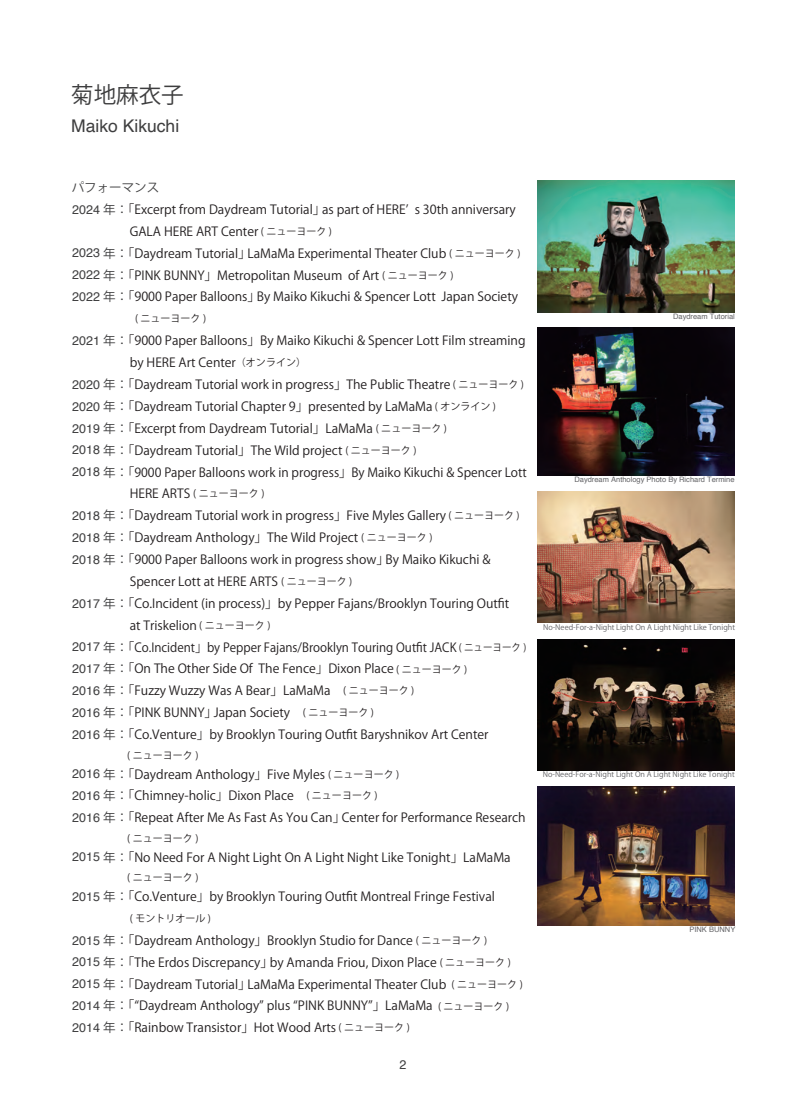
<style>
.page{position:relative;width:805px;height:1113px;background:#fff}
.page>*{position:absolute;margin:0;border:0;box-sizing:border-box;transform-origin:0 0}
.t1{font:22.5px "Koz Go Pr 6 N";color:#3e3e3f}
.t2{font:17.5px "Helvetica";color:#3e3e3f}
.t3{font:12.5px/21.9px "Koz Go Pr 6 N";color:#231f20}
.t4{font:12.5px "Koz Go Pr 6 N";color:#3e3e3f}
.t5{font:12.5px "Helvetica";color:#3e3e3f}
.t6{font:10px "Koz Go Pr 6 N";color:#231f20}
.t7{font:7.5px "Koz Go Pr 6 N";color:#636366}
.t8{font:7.5px "Helvetica";color:#636366}
.s1{font-family:"Helvetica";color:#3e3e3f}
.s2{color:#3e3e3f}
.s3{font-size:10px}
.s4{font-size:12.5px}
</style>
<div class="page">
<img style="left:537px;top:786px;width:197px;height:140px">
<img style="left:537px;top:491px;width:197px;height:132px">
<img style="left:537px;top:639px;width:197px;height:131px">
<img style="left:537px;top:328px;width:197px;height:147px">
<img style="left:537px;top:181px;width:197px;height:131px">
<h1 class="t1" style="left:71px;top:82px;width:114px">菊地麻衣子</h1>
<h2 class="t2" style="left:71px;top:112px;width:109px">Maiko Kikuchi</h2>
<p class="t4" style="left:72px;top:180px;width:89px">パフォーマンス</p>
<p class="t3" style="left:72px;top:199px;width:445px"><span class="s1">2024</span> <span class="s2">年：</span>「Excerpt from Daydream Tutorial」as part of HEREʼ s 30th anniversary</p>
<p class="t3" style="left:117px;top:220px;width:216px">　GALA HERE ART Center <span class="s3">( ニューヨーク )</span></p>
<p class="t3" style="left:72px;top:242px;width:449px"><span class="s1">2023</span> <span class="s2">年：</span>「Daydream Tutorial」LaMaMa Experimental Theater Club <span class="s3">( ニューヨーク )</span></p>
<p class="t3" style="left:72px;top:264px;width:382px"><span class="s1">2022</span> <span class="s2">年：</span>「PINK BUNNY」Metropolitan Museum of Art <span class="s3">( ニューヨーク )</span></p>
<p class="t3" style="left:72px;top:286px;width:447px"><span class="s1">2022</span> <span class="s2">年：</span>「9000 Paper Balloons」By Maiko Kikuchi &amp; Spencer Lott Japan Society</p>
<p class="t6" style="left:117px;top:313px;width:90px"><span class="s4">　</span> ( ニューヨーク )</p>
<p class="t3" style="left:72px;top:330px;width:455px"><span class="s1">2021</span> <span class="s2">年：</span>「9000 Paper Balloons」By Maiko Kikuchi &amp; Spencer Lott Film streaming</p>
<p class="t3" style="left:117px;top:352px;width:190px">　by HERE Art Center<span class="s3">（オンライン）</span></p>
<p class="t3" style="left:72px;top:374px;width:453px"><span class="s1">2020</span> <span class="s2">年：</span>「Daydream Tutorial work in progress」The Public Theatre <span class="s3">( ニューヨーク )</span></p>
<p class="t3" style="left:72px;top:396px;width:425px"><span class="s1">2020</span> <span class="s2">年：</span>「Daydream Tutorial Chapter 9」presented by LaMaMa <span class="s3">( オンライン )</span></p>
<p class="t3" style="left:72px;top:417px;width:376px"><span class="s1">2019</span> <span class="s2">年：</span>「Excerpt from Daydream Tutorial」LaMaMa <span class="s3">( ニューヨーク )</span></p>
<p class="t3" style="left:72px;top:439px;width:346px"><span class="s1">2018</span> <span class="s2">年：</span>「Daydream Tutorial」The Wild project <span class="s3">( ニューヨーク )</span></p>
<p class="t3" style="left:72px;top:461px;width:456px"><span class="s1">2018</span> <span class="s2">年：</span>「9000 Paper Balloons work in progress」By Maiko Kikuchi &amp; Spencer Lott</p>
<p class="t3" style="left:117px;top:483px;width:149px">　HERE ARTS <span class="s3">( ニューヨーク )</span></p>
<p class="t3" style="left:72px;top:505px;width:449px"><span class="s1">2018</span> <span class="s2">年：</span>「Daydream Tutorial work in progress」Five Myles Gallery <span class="s3">( ニューヨーク )</span></p>
<p class="t3" style="left:72px;top:527px;width:362px"><span class="s1">2018</span> <span class="s2">年：</span>「Daydream Anthology」The Wild Project <span class="s3">( ニューヨーク )</span></p>
<p class="t3" style="left:72px;top:549px;width:420px"><span class="s1">2018</span> <span class="s2">年：</span>「9000 Paper Balloons work in progress show」By Maiko Kikuchi &amp;</p>
<p class="t3" style="left:117px;top:570px;width:236px">　Spencer Lott at HERE ARTS <span class="s3">( ニューヨーク )</span></p>
<p class="t3" style="left:72px;top:592px;width:438px"><span class="s1">2017</span> <span class="s2">年：</span>「Co.Incident (in process)」by Pepper Fajans/Brooklyn Touring Outfit</p>
<p class="t3" style="left:117px;top:614px;width:155px">　at Triskelion <span class="s3">( ニューヨーク )</span></p>
<p class="t3" style="left:72px;top:636px;width:455px"><span class="s1">2017</span> <span class="s2">年：</span>「Co.Incident」by Pepper Fajans/Brooklyn Touring Outfit JACK <span class="s3">( ニューヨーク )</span></p>
<p class="t3" style="left:72px;top:658px;width:396px"><span class="s1">2017</span> <span class="s2">年：</span>「On The Other Side Of The Fence」Dixon Place <span class="s3">( ニューヨーク )</span></p>
<p class="t3" style="left:72px;top:680px;width:343px"><span class="s1">2016</span> <span class="s2">年：</span>「Fuzzy Wuzzy Was A Bear」LaMaMa　<span class="s3">( ニューヨーク )</span></p>
<p class="t3" style="left:72px;top:702px;width:303px"><span class="s1">2016</span> <span class="s2">年：</span>「PINK BUNNY」Japan Society　<span class="s3">( ニューヨーク )</span></p>
<p class="t3" style="left:72px;top:724px;width:418px"><span class="s1">2016</span> <span class="s2">年：</span>「Co.Venture」by Brooklyn Touring Outfit Baryshnikov Art Center</p>
<p class="t6" style="left:117px;top:749px;width:83px">　( ニューヨーク )</p>
<p class="t3" style="left:72px;top:763px;width:455px"><span class="s1">2016</span> <span class="s2">年：</span>「Daydream Anthology」Five Myles <span class="s3">( ニューヨーク )<br></span><span class="s1">2016</span> <span class="s2">年：</span>「Chimney-holic」Dixon Place　<span class="s3">( ニューヨーク )<br></span><span class="s1">2016</span> <span class="s2">年：</span>「Repeat After Me As Fast As You Can」Center for Performance Research</p>
<p class="t6" style="left:117px;top:832px;width:83px">　( ニューヨーク )</p>
<p class="t3" style="left:72px;top:846px;width:440px"><span class="s1">2015</span> <span class="s2">年：</span>「No Need For A Night Light On A Light Night Like Tonight」LaMaMa</p>
<p class="t6" style="left:117px;top:872px;width:83px">　( ニューヨーク )</p>
<p class="t3" style="left:72px;top:886px;width:424px"><span class="s1">2015</span> <span class="s2">年：</span>「Co.Venture」by Brooklyn Touring Outfit Montreal Fringe Festival</p>
<p class="t6" style="left:117px;top:912px;width:95px"><span class="s4">　</span>( モントリオール )</p>
<p class="t3" style="left:72px;top:929px;width:452px"><span class="s1">2015</span> <span class="s2">年：</span>「Daydream Anthology」Brooklyn Studio for Dance <span class="s3">( ニューヨーク )<br></span><span class="s1">2015</span> <span class="s2">年：</span>「The Erdos Discrepancy」by Amanda Friou, Dixon Place <span class="s3">( ニューヨーク )<br></span><span class="s1">2015</span> <span class="s2">年：</span>「Daydream Tutorial」LaMaMa Experimental Theater Club <span class="s3">( ニューヨーク )<br></span><span class="s1">2014</span> <span class="s2">年：</span>「“Daydream Anthology” plus “PINK BUNNY”」LaMaMa <span class="s3">( ニューヨーク )<br></span><span class="s1">2014</span> <span class="s2">年：</span>「Rainbow Transistor」Hot Wood Arts <span class="s3">( ニューヨーク )</span></p>
<p class="t5" style="left:399px;top:1055px;width:8px">2</p>
<p class="t8" style="left:673px;top:310px;width:63px">Daydream Tutorial</p>
<p class="t8" style="left:574px;top:473px;width:162px">Daydream Anthology Photo By Richard Termine</p>
<p class="t7" style="left:543px;top:623px;width:193px">No-Need-For-a-Night Light On A Light Night Like Tonight</p>
<p class="t7" style="left:542px;top:770px;width:193px">No-Need-For-a-Night Light On A Light Night Like Tonight</p>
<p class="t8" style="left:689px;top:924px;width:47px">PINK BUNNY</p>
</div>
